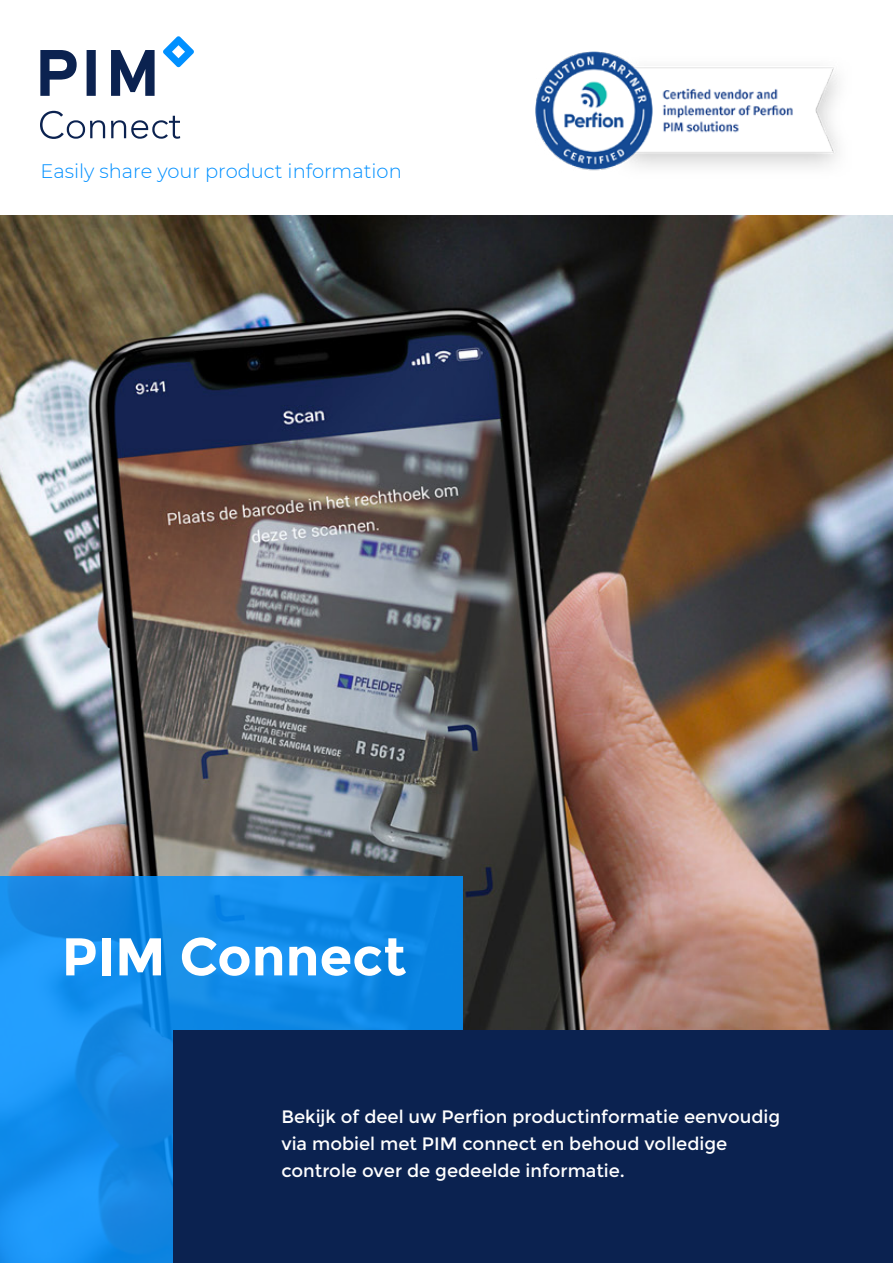
<style>
.page{position:relative;width:893px;height:1263px;background:#fff}
.page>*{position:absolute;margin:0;border:0;box-sizing:border-box;transform-origin:0 0}
.t1{font:700 53.1px "Montserrat";color:#fff}
.t2{font:300 19.5px "Montserrat";color:#0090ff}
.t3{font:18px/27px "Montserrat";color:#fff}
</style>
<div class="page">
<img style="left:0;top:216px;width:893px;height:814px">
<svg style="left:0;top:876px;width:463px;height:387px;background:#138cea"></svg>
<div style="left:173px;top:1030px;width:720px;height:233px;background:#0b2250"></div>
<svg style="left:40px;top:50px;width:115px;height:46px"></svg>
<svg style="left:40px;top:111px;width:140px;height:28px"></svg>
<svg style="left:163px;top:36px;width:31px;height:31px"></svg>
<img style="left:535px;top:51px;width:303px;height:120px">
<p class="t2" style="left:40px;top:158px;width:363px">Easily share your product information</p>
<h1 class="t1" style="left:62px;top:925px;width:346px">PIM Connect</h1>
<p class="t3" style="left:281px;top:1103px;width:500px">Bekijk of deel uw Perfion productinformatie eenvoudig via mobiel met PIM connect en behoud volledige controle over de gedeelde informatie.</p>
</div>
